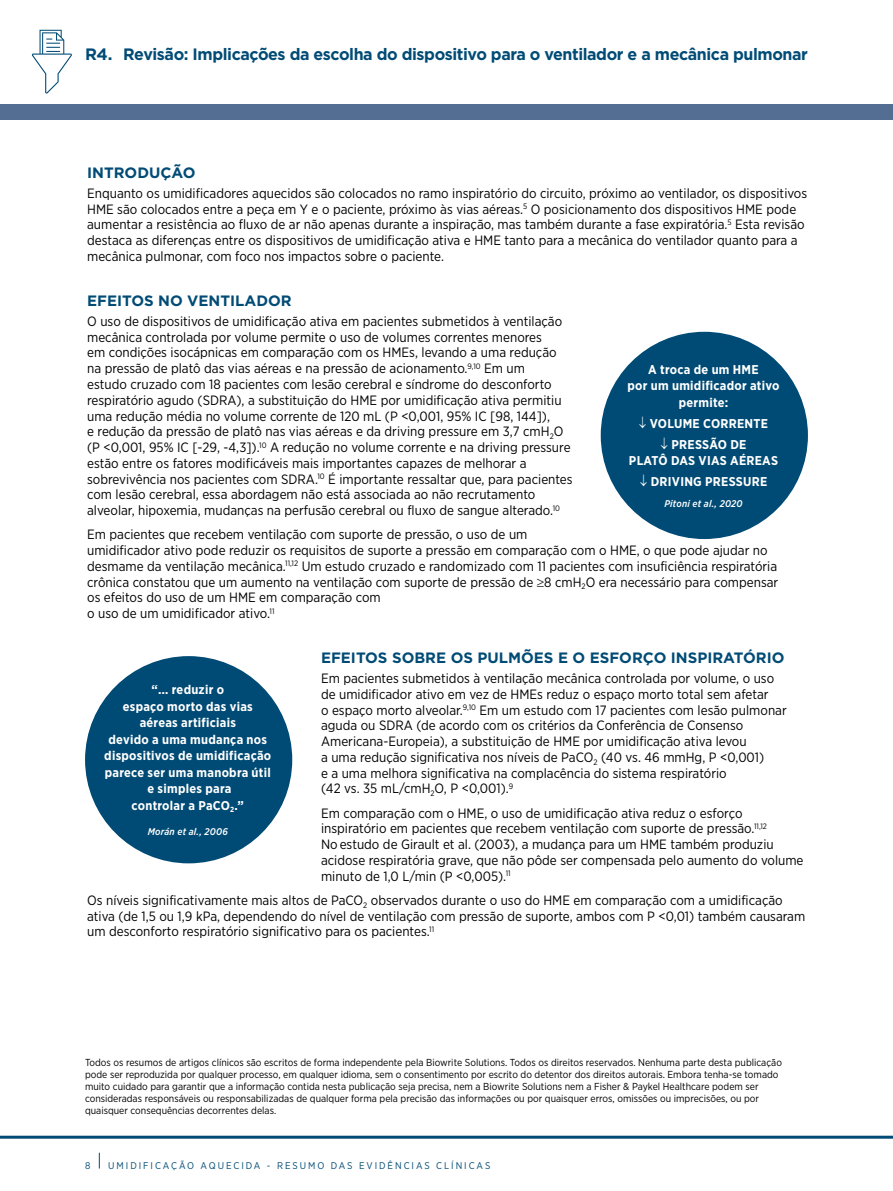
<style>
.page{position:relative;width:893px;height:1191px;background:#fff}
.page>*{position:absolute;margin:0;border:0;box-sizing:border-box;transform-origin:0 0}
.t1{font:700 16.5px "Gotham";letter-spacing:-.025em;color:#004b75}
.t2{font:700 15px "Gotham";color:#004b75}
.t3{font:13.5px/15.8px "Gotham Narrow";color:#000}
.t4{font:700 12.75px/16.5px "Gotham Narrow";letter-spacing:.02em;color:#fff;text-align:center}
.t5{font:10.2px/12px "Gotham Narrow";color:#000}
.t6{font:9.75px "Gotham Narrow";letter-spacing:.2em;color:#004b75}
.t7{font:italic 500 9.75px "Gotham Narrow";letter-spacing:.02em;color:#fff}
</style>
<div class="page">
<svg style="left:99px;top:1152px;width:1px;height:16px"></svg>
<hr style="left:0;top:1135px;width:893px;height:3px;background:#004b75">
<svg style="left:32px;top:30px;width:40px;height:64px"></svg>
<div style="left:0;top:104px;width:893px;height:15px;background:#536e92"></div>
<div style="left:601px;top:332px;width:207px;height:207px;background:#004b75;border-radius:50%"></div>
<div style="left:85px;top:656px;width:207px;height:207px;background:#004b75;border-radius:50%"></div>
<p class="t1" style="left:85px;top:43px;width:724px">R4. Revisão: Implicações da escolha do dispositivo para o ventilador e a mecânica pulmonar</p>
<p class="t2" style="left:87px;top:163px;width:110px">INTRODUÇÃO</p>
<p class="t3" style="left:87px;top:185px;width:722px">Enquanto os umidificadores aquecidos são colocados no ramo inspiratório do circuito, próximo ao ventilador, os dispositivos HME são colocados entre a peça em Y e o paciente, próximo às vias aéreas.<sup>5</sup> O posicionamento dos dispositivos HME pode aumentar a resistência ao fluxo de ar não apenas durante a inspiração, mas também durante a fase expiratória.<sup>5</sup> Esta revisão destaca as diferenças entre os dispositivos de umidificação ativa e HME tanto para a mecânica do ventilador quanto para a mecânica pulmonar, com foco nos impactos sobre o paciente.</p>
<p class="t2" style="left:87px;top:291px;width:206px">EFEITOS NO VENTILADOR</p>
<p class="t3" style="left:87px;top:313px;width:487px">O uso de dispositivos de umidificação ativa em pacientes submetidos à ventilação mecânica controlada por volume permite o uso de volumes correntes menores<br>em condições isocápnicas em comparação com os HMEs, levando a uma redução na pressão de platô das vias aéreas e na pressão de acionamento.<sup>9,10</sup> Em um<br>estudo cruzado com 18 pacientes com lesão cerebral e síndrome do desconforto respiratório agudo (SDRA), a substituição do HME por umidificação ativa permitiu uma redução média no volume corrente de 120 mL (P &lt;0,001, 95% IC [98, 144]),<br>e redução da pressão de platô nas vias aéreas e da driving pressure em 3,7 cmH<sub>2</sub>O (P &lt;0,001, 95% IC [-29, -4,3]).<sup>10</sup> A redução no volume corrente e na driving pressure estão entre os fatores modificáveis mais importantes capazes de melhorar a sobrevivência nos pacientes com SDRA.<sup>10</sup> É importante ressaltar que, para pacientes com lesão cerebral, essa abordagem não está associada ao não recrutamento alveolar, hipoxemia, mudanças na perfusão cerebral ou fluxo de sangue alterado.<sup>10</sup></p>
<p class="t3" style="left:87px;top:526px;width:693px">Em pacientes que recebem ventilação com suporte de pressão, o uso de um<br>umidificador ativo pode reduzir os requisitos de suporte a pressão em comparação com o HME, o que pode ajudar no desmame da ventilação mecânica.<sup>11,12</sup> Um estudo cruzado e randomizado com 11 pacientes com insuficiência respiratória crônica constatou que um aumento na ventilação com suporte de pressão de ≥8 cmH<sub>2</sub>O era necessário para compensar os efeitos do uso de um HME em comparação com<br>o uso de um umidificador ativo.<sup>11</sup></p>
<p class="t2" style="left:321px;top:648px;width:465px">EFEITOS SOBRE OS PULMÕES E O ESFORÇO INSPIRATÓRIO</p>
<p class="t3" style="left:321px;top:670px;width:467px">Em pacientes submetidos à ventilação mecânica controlada por volume, o uso de umidificador ativo em vez de HMEs reduz o espaço morto total sem afetar<br>o espaço morto alveolar.<sup>9,10</sup> Em um estudo com 17 pacientes com lesão pulmonar aguda ou SDRA (de acordo com os critérios da Conferência de Consenso Americana-Europeia), a substituição de HME por umidificação ativa levou<br>a uma redução significativa nos níveis de PaCO<sub>2</sub> (40 vs. 46 mmHg, P &lt;0,001)<br>e a uma melhora significativa na complacência do sistema respiratório<br>(42 vs. 35 mL/cmH<sub>2</sub>O, P &lt;0,001).<sup>9</sup></p>
<p class="t3" style="left:321px;top:804px;width:484px">Em comparação com o HME, o uso de umidificação ativa reduz o esforço inspiratório em pacientes que recebem ventilação com suporte de pressão.<sup>11,12<br></sup>No estudo de Girault et al. (2003), a mudança para um HME também produziu acidose respiratória grave, que não pôde ser compensada pelo aumento do volume minuto de 1,0 L/min (P &lt;0,005).<sup>11</sup></p>
<p class="t3" style="left:87px;top:892px;width:720px">Os níveis significativamente mais altos de PaCO<sub>2</sub> observados durante o uso do HME em comparação com a umidificação ativa (de 1,5 ou 1,9 kPa, dependendo do nível de ventilação com pressão de suporte, ambos com P &lt;0,01) também causaram um desconforto respiratório significativo para os pacientes.<sup>11</sup></p>
<p class="t4" style="left:627px;top:361px;width:154px">A troca de um HME<br>por um umidificador ativo permite:</p>
<p class="t4" style="left:639px;top:412px;width:131px;line-height:21.1px">↓ VOLUME CORRENTE ↓ PRESSÃO DE</p>
<p class="t4" style="left:629px;top:450px;width:151px;line-height:21.1px">PLATÔ DAS VIAS AÉREAS ↓ DRIVING PRESSURE</p>
<p class="t7" style="left:664px;top:498px;width:80px">Pitoni et al., 2020</p>
<p class="t4" style="left:104px;top:681px;width:168px">“… reduzir o<br>espaço morto das vias aéreas artificiais<br>devido a uma mudança nos dispositivos de umidificação parece ser uma manobra útil e simples para<br>controlar a PaCO<sub>2</sub>.”</p>
<p class="t7" style="left:148px;top:826px;width:82px">Morán et al., 2006</p>
<p class="t5" style="left:85px;top:1056px;width:698px">Todos os resumos de artigos clínicos são escritos de forma independente pela Biowrite Solutions. Todos os direitos reservados. Nenhuma parte desta publicação pode ser reproduzida por qualquer processo, em qualquer idioma, sem o consentimento por escrito do detentor dos direitos autorais. Embora tenha-se tomado muito cuidado para garantir que a informação contida nesta publicação seja precisa, nem a Biowrite Solutions nem a Fisher &amp; Paykel Healthcare podem ser consideradas responsáveis ou responsabilizadas de qualquer forma pela precisão das informações ou por quaisquer erros, omissões ou imprecisões, ou por quaisquer consequências decorrentes delas.</p>
<p class="t6" style="left:85px;top:1159px;width:7px">8</p>
<p class="t6" style="left:108px;top:1159px;width:384px">UMIDIFICAÇÃO AQUECIDA - RESUMO DAS EVIDÊNCIAS CLÍNICAS</p>
</div>
